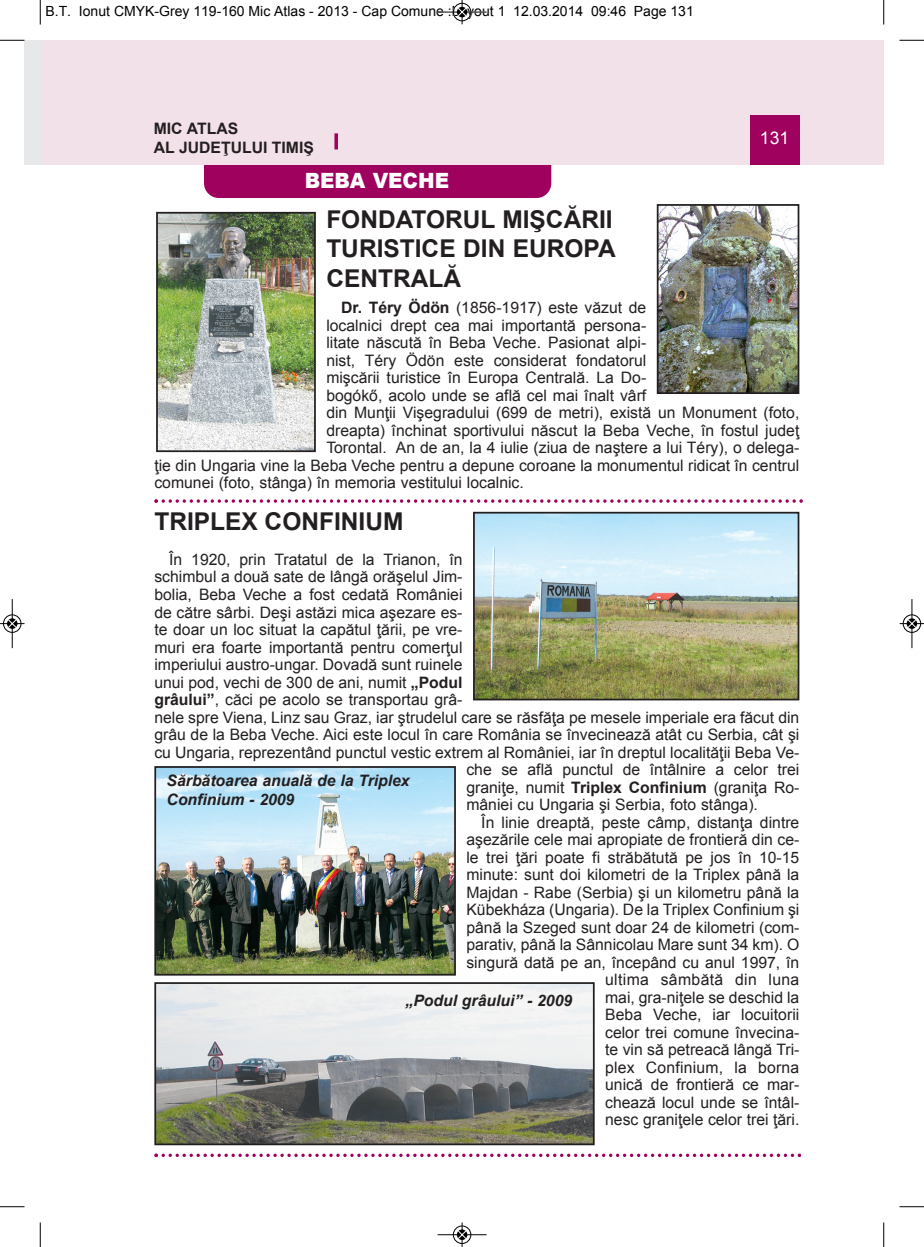
<style>
.page{position:relative;width:924px;height:1247px;background:#fff}
.page>*{position:absolute;margin:0;border:0;box-sizing:border-box;transform-origin:0 0}
.t1{font:700 24.5px/29.4px "Arial";color:#231f20}
.t2{font:900 21px "Arial";color:#fff;scale:.95 1}
.t3{font:17.5px "Arial";color:#fff}
.t4{font:15.75px "Arial";color:#231f20}
.t5{font:italic 700 15.75px/18.9px "Arial";color:#231f20}
.t6{font:700 15.75px/18.9px "Arial";color:#231f20}
.t7{font:15.75px "Arial";letter-spacing:.02em;color:#231f20}
.t8{font:14px "Arial";color:#000}
.s1{font-weight:700}
</style>
<div class="page">
<div style="left:204px;top:135px;width:347px;height:63px;background:#9e015e;border-radius:15px"></div>
<div style="left:40px;top:40px;width:844px;height:124px;background:#f3e1e9"></div>
<div style="left:750px;top:115px;width:49px;height:49px;background:#9e015e"></div>
<svg style="left:334px;top:133px;width:4px;height:16px"></svg>
<div style="left:24px;top:40px;width:16px;height:124px;background:#e7e8e9"></div>
<img style="left:157px;top:769px;width:296px;height:203px">
<div style="left:154px;top:766px;width:302px;height:209px;border:2px solid #231f20"></div>
<img style="left:476px;top:515px;width:320px;height:182px">
<div style="left:473px;top:512px;width:326px;height:188px;border:2px solid #231f20"></div>
<img style="left:157px;top:985px;width:435px;height:157px">
<div style="left:154px;top:982px;width:441px;height:163px;border:2px solid #231f20"></div>
<img style="left:660px;top:207px;width:136px;height:184px">
<div style="left:657px;top:204px;width:142px;height:190px;border:2px solid #231f20"></div>
<img style="left:159px;top:215px;width:154px;height:234px">
<div style="left:156px;top:212px;width:160px;height:240px;border:2px solid #231f20"></div>
<svg style="left:154px;top:499px;width:649px;height:4px"></svg>
<svg style="left:154px;top:1153px;width:647px;height:3px"></svg>
<svg style="left:40px;top:0;width:1px;height:24px"></svg>
<svg style="left:0;top:40px;width:24px;height:1px"></svg>
<svg style="left:883px;top:0;width:1px;height:24px"></svg>
<svg style="left:899px;top:40px;width:25px;height:1px"></svg>
<svg style="left:40px;top:1222px;width:1px;height:24px"></svg>
<svg style="left:0;top:1206px;width:24px;height:1px"></svg>
<svg style="left:883px;top:1222px;width:1px;height:24px"></svg>
<svg style="left:899px;top:1206px;width:25px;height:1px"></svg>
<hr style="left:438px;top:12px;width:48px;height:1px;background:#000">
<div style="left:453px;top:3px;width:18px;height:18px;border:1px solid #000;border-radius:50%"></div>
<svg style="left:458px;top:0;width:8px;height:24px"></svg>
<hr style="left:438px;top:1234px;width:48px;height:1px;background:#000">
<div style="left:453px;top:1225px;width:18px;height:18px;border:1px solid #000;border-radius:50%"></div>
<svg style="left:458px;top:1222px;width:8px;height:24px"></svg>
<div style="left:3px;top:614px;width:19px;height:19px;border:1px solid #fff;border-radius:50%"></div>
<hr style="left:12px;top:599px;width:1px;height:49px;background:#000">
<div style="left:3px;top:614px;width:18px;height:18px;border:1px solid #000;border-radius:50%"></div>
<svg style="left:0;top:619px;width:24px;height:9px"></svg>
<div style="left:902px;top:614px;width:19px;height:19px;border:1px solid #fff;border-radius:50%"></div>
<hr style="left:911px;top:599px;width:1px;height:49px;background:#000">
<div style="left:903px;top:614px;width:18px;height:18px;border:1px solid #000;border-radius:50%"></div>
<svg style="left:900px;top:619px;width:24px;height:9px"></svg>
<p class="t8" style="left:46px;top:3px;width:650px">B.T. Ionut CMYK-Grey 119-160 Mic Atlas - 2013 - Cap Comune :Layout 1 12.03.2014 09:46 Page 131</p>
<p class="t6" style="left:154px;top:119px;width:162px">MIC ATLAS<br>AL JUDEŢULUI TIMIŞ</p>
<h2 class="t2" style="left:305px;top:165px;width:154px">BEBA VECHE</h2>
<p class="t3" style="left:760px;top:128px;width:31px">131</p>
<h1 class="t1" style="left:326px;top:205px;width:291px">FONDATORUL MIŞCĂRII<br>TURISTICE DIN EUROPA<br>CENTRALĂ</h1>
<p class="t4" style="left:341px;top:299px;width:306px"><span class="s1">Dr. Téry ödön</span> (1856-1917) este văzut de</p>
<p class="t4" style="left:326px;top:316px;width:321px">localnici drept cea mai importantă persona-</p>
<p class="t4" style="left:326px;top:334px;width:321px">litate născută în Beba Veche. Pasionat alpi-</p>
<p class="t4" style="left:326px;top:351px;width:321px">nist, Téry ödön este considerat fondatorul</p>
<p class="t4" style="left:326px;top:369px;width:321px">mişcării turistice în Europa Centrală. La Do-</p>
<p class="t4" style="left:326px;top:386px;width:321px">bogókő, acolo unde se află cel mai înalt vârf</p>
<p class="t4" style="left:326px;top:404px;width:474px">din Munţii Vişegradului (699 de metri), există un Monument (foto,</p>
<p class="t4" style="left:326px;top:421px;width:474px">dreapta) închinat sportivului născut la Beba Veche, în fostul judeţ</p>
<p class="t4" style="left:326px;top:439px;width:474px">Torontal. An de an, la 4 iulie (ziua de naştere a lui Téry), o delega-</p>
<p class="t4" style="left:154px;top:456px;width:646px">ţie din Ungaria vine la Beba Veche pentru a depune coroane la monumentul ridicat în centrul</p>
<p class="t4" style="left:154px;top:474px;width:371px">comunei (foto, stânga) în memoria vestitului localnic.</p>
<h1 class="t1" style="left:154px;top:506px;width:251px">TRIPLEX CONFINIUM</h1>
<p class="t4" style="left:169px;top:550px;width:295px">În 1920, prin Tratatul de la Trianon, în</p>
<p class="t4" style="left:154px;top:568px;width:310px">schimbul a două sate de lângă orăşelul Jim-</p>
<p class="t4" style="left:154px;top:585px;width:310px">bolia, Beba Veche a fost cedată României</p>
<p class="t4" style="left:154px;top:603px;width:310px">de către sârbi. Deşi astăzi mica aşezare es-</p>
<p class="t4" style="left:154px;top:620px;width:310px">te doar un loc situat la capătul ţării, pe vre-</p>
<p class="t4" style="left:154px;top:638px;width:310px">muri era foarte importantă pentru comerţul</p>
<p class="t4" style="left:154px;top:655px;width:310px">imperiului austro-ungar. Dovadă sunt ruinele</p>
<p class="t4" style="left:154px;top:673px;width:310px">unui pod, vechi de 300 de ani, numit <span class="s1">„Podul</span></p>
<p class="t4" style="left:154px;top:690px;width:310px"><span class="s1">grâului”</span>, căci pe acolo se transportau grâ-</p>
<p class="t4" style="left:154px;top:708px;width:646px">nele spre Viena, Linz sau Graz, iar ştrudelul care se răsfăţa pe mesele imperiale era făcut din</p>
<p class="t4" style="left:154px;top:725px;width:646px">grâu de la Beba Veche. Aici este locul în care România se învecinează atât cu Serbia, cât şi</p>
<p class="t4" style="left:154px;top:743px;width:646px">cu Ungaria, reprezentând punctul vestic extrem al României, iar în dreptul localităţii Beba Ve-</p>
<p class="t4" style="left:466px;top:760px;width:334px">che se află punctul de întâlnire a celor trei</p>
<p class="t4" style="left:466px;top:778px;width:334px">graniţe, numit <span class="s1">Triplex Confinium</span> (graniţa Ro-</p>
<p class="t4" style="left:466px;top:795px;width:293px">mâniei cu Ungaria şi Serbia, foto stânga).</p>
<p class="t4" style="left:481px;top:813px;width:320px">În linie dreaptă, peste câmp, distanţa dintre</p>
<p class="t4" style="left:466px;top:830px;width:334px">aşezările cele mai apropiate de frontieră din ce-</p>
<p class="t4" style="left:466px;top:848px;width:334px">le trei ţări poate fi străbătută pe jos în 10-15</p>
<p class="t4" style="left:466px;top:865px;width:334px">minute: sunt doi kilometri de la Triplex până la</p>
<p class="t4" style="left:466px;top:883px;width:334px">Majdan - Rabe (Serbia) şi un kilometru până la</p>
<p class="t4" style="left:466px;top:900px;width:334px">Kübekháza (Ungaria). De la Triplex Confinium şi</p>
<p class="t4" style="left:466px;top:918px;width:334px">până la Szeged sunt doar 24 de kilometri (com-</p>
<p class="t4" style="left:466px;top:935px;width:334px">parativ, până la Sânnicolau Mare sunt 34 km). O</p>
<p class="t4" style="left:466px;top:953px;width:334px">singură dată pe an, începând cu anul 1997, în</p>
<p class="t7" style="left:605px;top:970px;width:196px">ultima sâmbătă din luna</p>
<p class="t4" style="left:605px;top:988px;width:196px">mai, gra-niţele se deschid la</p>
<p class="t4" style="left:605px;top:1005px;width:196px">Beba Veche, iar locuitorii</p>
<p class="t4" style="left:605px;top:1023px;width:196px">celor trei comune învecina-</p>
<p class="t4" style="left:605px;top:1040px;width:196px">te vin să petreacă lângă Tri-</p>
<p class="t4" style="left:605px;top:1058px;width:196px">plex Confinium, la borna</p>
<p class="t4" style="left:605px;top:1075px;width:196px">unică de frontieră ce mar-</p>
<p class="t4" style="left:605px;top:1093px;width:196px">chează locul unde se întâl-</p>
<p class="t4" style="left:605px;top:1110px;width:196px">nesc graniţele celor trei ţări.</p>
<p class="t5" style="left:167px;top:770px;width:245px">Sărbătoarea anuală de la Triplex<br>Confinium - 2009</p>
<p class="t5" style="left:405px;top:990px;width:168px">„Podul grâului” - 2009</p>
</div>
